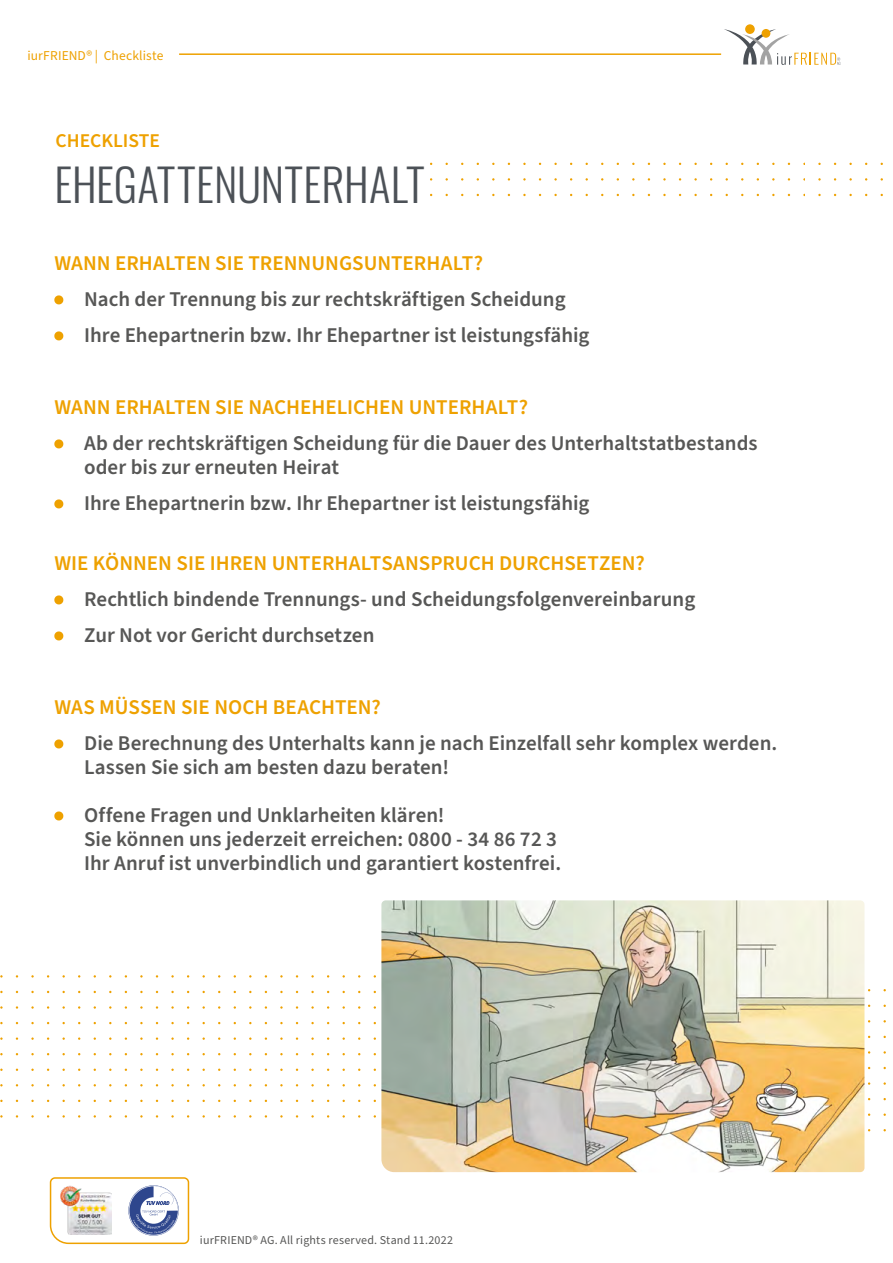
<style>
.page{position:relative;width:893px;height:1263px;background:#fff}
.page>*{position:absolute;margin:0;border:0;box-sizing:border-box;transform-origin:0 0}
.t1{font:300 45px "Oswald";color:#4c5157}
.t2{font:600 21px/24px "Source Sans Pro";color:#575756}
.t3{font:600 21px "Source Sans Pro";color:#eea100}
.t4{font:600 19.5px "Source Sans Pro";color:#eea100}
.t5{font:13.5px "Source Sans Pro";letter-spacing:.01em;color:#eea100}
.t6{font:12px "Source Sans Pro";letter-spacing:.015em;color:#575756}
</style>
<div class="page">
<svg style="left:49px;top:1177px;width:141px;height:68px"></svg>
<hr style="left:179px;top:53px;width:542px;height:2px;background:#eea100">
<svg style="left:830px;top:53px;width:10px;height:12px"></svg>
<svg style="left:745px;top:24px;width:10px;height:10px"></svg>
<svg style="left:724px;top:29px;width:103px;height:36px"></svg>
<svg style="left:54px;top:295px;width:9px;height:9px"></svg>
<svg style="left:54px;top:331px;width:9px;height:9px"></svg>
<svg style="left:54px;top:439px;width:9px;height:9px"></svg>
<svg style="left:54px;top:499px;width:9px;height:9px"></svg>
<svg style="left:54px;top:595px;width:9px;height:9px"></svg>
<svg style="left:54px;top:631px;width:9px;height:9px"></svg>
<svg style="left:54px;top:739px;width:9px;height:9px"></svg>
<svg style="left:54px;top:811px;width:9px;height:9px"></svg>
<img style="left:381px;top:900px;width:483px;height:272px">
<p class="t5" style="left:27px;top:47px;width:138px">iurFRIEND® | Checkliste</p>
<p class="t4" style="left:55px;top:127px;width:106px">CHECKLISTE</p>
<h1 class="t1" style="left:54px;top:145px;width:372px">EHEGATTENUNTERHALT</h1>
<p class="t3" style="left:54px;top:249px;width:430px">WANN ERHALTEN SIE TRENNUNGSUNTERHALT?</p>
<p class="t2" style="left:84px;top:282px;width:507px;line-height:36px">Nach der Trennung bis zur rechtskräftigen Scheidung<br>Ihre Ehepartnerin bzw. Ihr Ehepartner ist leistungsfähig</p>
<p class="t3" style="left:54px;top:393px;width:475px">WANN ERHALTEN SIE NACHEHELICHEN UNTERHALT?</p>
<p class="t2" style="left:84px;top:432px;width:675px">Ab der rechtskräftigen Scheidung für die Dauer des Unterhaltstatbestands oder bis zur erneuten Heirat</p>
<p class="t2" style="left:84px;top:492px;width:507px">Ihre Ehepartnerin bzw. Ihr Ehepartner ist leistungsfähig</p>
<p class="t3" style="left:54px;top:549px;width:592px">WIE KÖNNEN SIE IHREN UNTERHALTSANSPRUCH DURCHSETZEN?</p>
<p class="t2" style="left:84px;top:582px;width:613px;line-height:36px">Rechtlich bindende Trennungs- und Scheidungsfolgenvereinbarung<br>Zur Not vor Gericht durchsetzen</p>
<p class="t3" style="left:54px;top:693px;width:328px">WAS MÜSSEN SIE NOCH BEACHTEN?</p>
<p class="t2" style="left:84px;top:732px;width:695px">Die Berechnung des Unterhalts kann je nach Einzelfall sehr komplex werden.<br>Lassen Sie sich am besten dazu beraten!</p>
<p class="t2" style="left:84px;top:804px;width:479px">Offene Fragen und Unklarheiten klären!<br>Sie können uns jederzeit erreichen: 0800 - 34 86 72 3<br>Ihr Anruf ist unverbindlich und garantiert kostenfrei.</p>
<p class="t6" style="left:200px;top:1232px;width:255px">iurFRIEND® AG. All rights reserved. Stand 11.2022</p>
</div>
